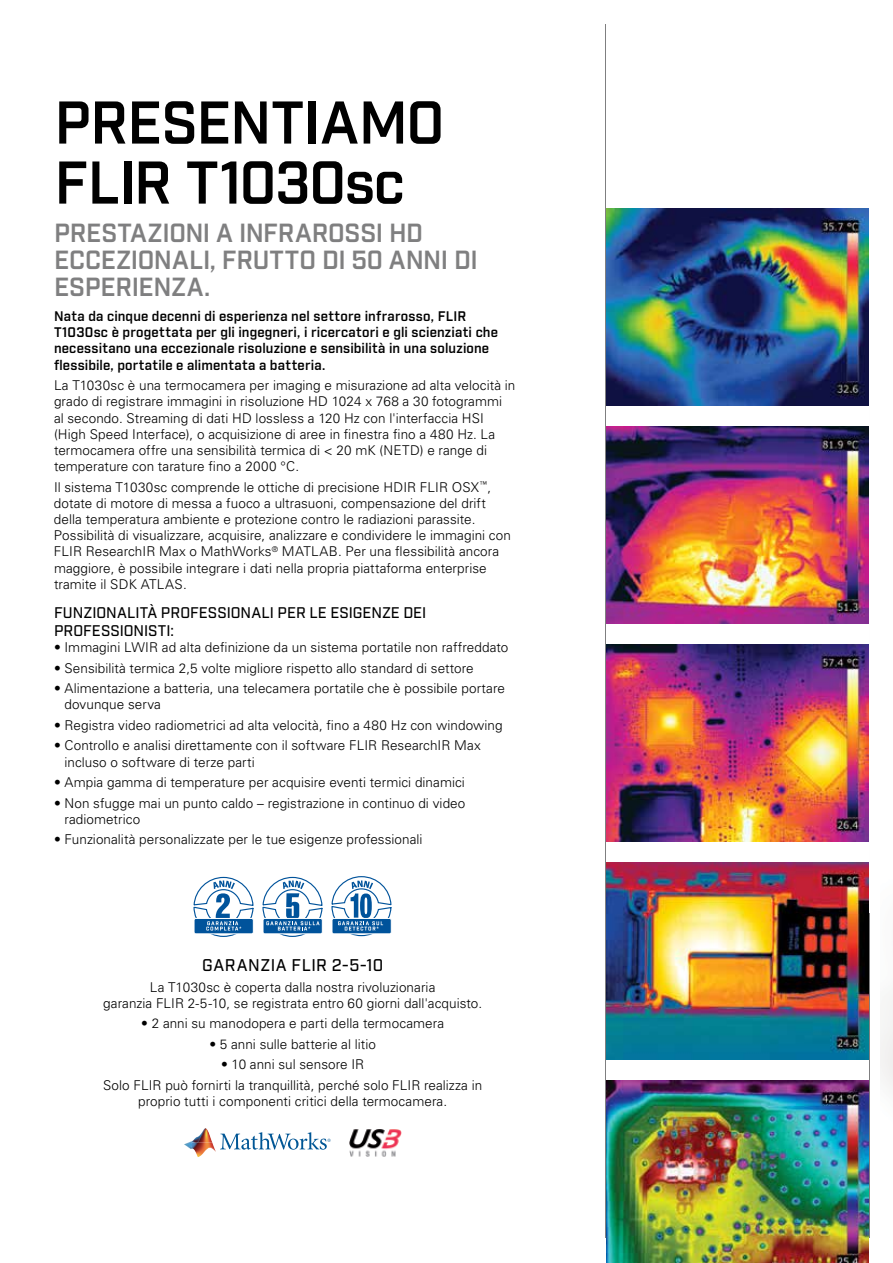
<style>
.page{position:relative;width:893px;height:1263px;background:#fff}
.page>*{position:absolute;margin:0;border:0;box-sizing:border-box;transform-origin:0 0}
.t1{font:600 58.5px/60px "Industry";letter-spacing:-.02em;color:#000}
.t2{font:600 25.5px/27px "Industry";letter-spacing:-.01em;color:#7f7f80}
.t3{font:500 16.5px "Industry";letter-spacing:.035em;color:#000}
.t4{font:500 15px/18px "Industry";color:#000}
.t5{font:300 13.5px/16.2px "Univers LT Std";letter-spacing:.005em;color:#000}
.t6{font:600 13.5px/16.2px "Industry";letter-spacing:.015em;color:#000}
</style>
<div class="page">
<img style="left:606px;top:209px;width:263px;height:197px">
<img style="left:606px;top:645px;width:263px;height:197px">
<img style="left:606px;top:427px;width:263px;height:197px">
<img style="left:606px;top:863px;width:263px;height:197px">
<img style="left:606px;top:1081px;width:263px;height:182px">
<svg style="left:193px;top:876px;width:61px;height:61px"></svg>
<svg style="left:331px;top:876px;width:61px;height:61px"></svg>
<svg style="left:262px;top:876px;width:61px;height:61px"></svg>
<img style="left:192px;top:1128px;width:20px;height:14px">
<svg style="left:184px;top:1141px;width:8px;height:8px"></svg>
<img style="left:192px;top:1142px;width:24px;height:15px">
<svg style="left:220px;top:1132px;width:111px;height:18px"></svg>
<img style="left:349px;top:1129px;width:52px;height:28px">
<h1 class="t1" style="left:54px;top:95px;width:392px">PRESENTIAMO<br>FLIR T1030sc</h1>
<h2 class="t2" style="left:54px;top:220px;width:425px">PRESTAZIONI A INFRAROSSI HD<br>ECCEZIONALI, FRUTTO DI 50 ANNI DI<br>ESPERIENZA.</h2>
<p class="t6" style="left:54px;top:309px;width:446px">Nata da cinque decenni di esperienza nel settore infrarosso, FLIR T1030sc è progettata per gli ingegneri, i ricercatori e gli scienziati che necessitano una eccezionale risoluzione e sensibilità in una soluzione flessibile, portatile e alimentata a batteria.</p>
<p class="t5" style="left:54px;top:377px;width:463px">La T1030sc è una termocamera per imaging e misurazione ad alta velocità in grado di registrare immagini in risoluzione HD 1024 x 768 a 30 fotogrammi<br>al secondo. Streaming di dati HD lossless a 120 Hz con l'interfaccia HSI (High Speed Interface), o acquisizione di aree in finestra fino a 480 Hz. La termocamera offre una sensibilità termica di &lt; 20 mK (NETD) e range di temperature con tarature fino a 2000 °C.</p>
<p class="t5" style="left:54px;top:479px;width:458px">Il sistema T1030sc comprende le ottiche di precisione HDIR FLIR OSX<sup>™</sup>, dotate di motore di messa a fuoco a ultrasuoni, compensazione del drift della temperatura ambiente e protezione contro le radiazioni parassite.<br>Possibilità di visualizzare, acquisire, analizzare e condividere le immagini con FLIR ResearchIR Max o MathWorks<sup>®</sup> MATLAB. Per una flessibilità ancora maggiore, è possibile integrare i dati nella propria piattaforma enterprise tramite il SDK ATLAS.</p>
<p class="t4" style="left:54px;top:604px;width:374px">FUNZIONALITÀ PROFESSIONALI PER LE ESIGENZE DEI<br>PROFESSIONISTI:</p>
<p class="t5" style="left:54px;top:639px;width:456px">• Immagini LWIR ad alta definizione da un sistema portatile non raffreddato</p>
<p class="t5" style="left:54px;top:660px;width:421px">• Sensibilità termica 2,5 volte migliore rispetto allo standard di settore</p>
<p class="t5" style="left:65px;top:680px;width:442px;text-indent:-11px">• Alimentazione a batteria, una telecamera portatile che è possibile portare dovunque serva</p>
<p class="t5" style="left:54px;top:717px;width:450px">• Registra video radiometrici ad alta velocità, fino a 480 Hz con windowing</p>
<p class="t5" style="left:65px;top:737px;width:418px;text-indent:-11px">• Controllo e analisi direttamente con il software FLIR ResearchIR Max incluso o software di terze parti</p>
<p class="t5" style="left:54px;top:774px;width:412px">• Ampia gamma di temperature per acquisire eventi termici dinamici</p>
<p class="t5" style="left:65px;top:795px;width:402px;text-indent:-11px">• Non sfugge mai un punto caldo – registrazione in continuo di video radiometrico</p>
<p class="t5" style="left:54px;top:831px;width:370px">• Funzionalità personalizzate per le tue esigenze professionali</p>
<p class="t3" style="left:202px;top:955px;width:183px">GARANZIA FLIR 2-5-10</p>
<p class="t5" style="left:103px;top:979px;width:380px;text-align:center">La T1030sc è coperta dalla nostra rivoluzionaria<br>garanzia FLIR 2-5-10, se registrata entro 60 giorni dall'acquisto.</p>
<p class="t5" style="left:141px;top:1015px;width:304px">• 2 anni su manodopera e parti della termocamera</p>
<p class="t5" style="left:209px;top:1036px;width:168px">• 5 anni sulle batterie al litio</p>
<p class="t5" style="left:103px;top:1054px;width:381px;line-height:20.5px;text-align:center">• 10 anni sul sensore IR<br>Solo FLIR può fornirti la tranquillità, perché solo FLIR realizza in</p>
<p class="t5" style="left:138px;top:1093px;width:311px">proprio tutti i componenti critici della termocamera.</p>
</div>
